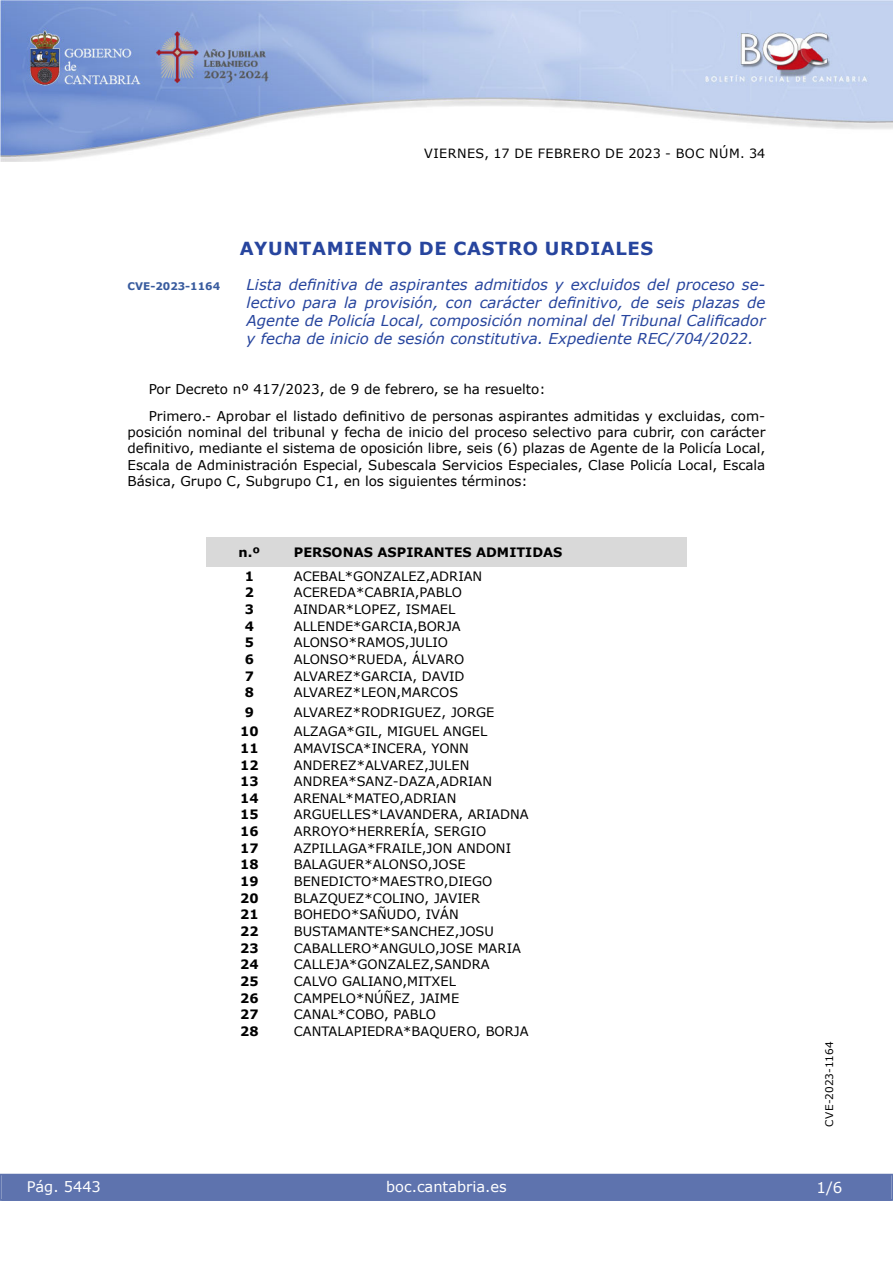
<style>
.page{position:relative;width:893px;height:1263px;background:#fff}
.page>*{position:absolute;margin:0;border:0;box-sizing:border-box;transform-origin:0 0}
.emisor_text2{font:700 18px "Verdana";letter-spacing:.035em;color:#27459e}
.Titulo_text{font:italic 15px/18px "Verdana";color:#27459e;text-align:justify}
.t1{font:15px "Verdana 2";color:#fff}
.t2{font:14.55px "Verdana 2";color:#fff}
.inicio_de_parrafo{font:13.5px/16.2px "Verdana";color:#000;text-align:justify}
.inicio_de_parrafo-2{font:13.5px "Verdana 2";color:#000}
.t3{font:12.9px "Verdana 2";color:#000}
.t4{font:700 12.9px "Verdana";color:#000}
.t5{font:12.75px "Verdana 2";letter-spacing:.035em;color:#000}
.t6{font:10.5px "Verdana 2";color:#000}
.Titulo_text-2{font:700 10.5px "Verdana";color:#385b9e}
.s1{font-family:"Verdana 2"}
</style>
<div class="page">
<img style="left:0;top:0;width:893px;height:161px">
<div style="left:1px;top:1174px;width:890px;height:27px;background:#5e73ae"></div>
<div style="left:207px;top:537px;width:85px;height:30px;background:#d9d9d9"></div>
<div style="left:292px;top:537px;width:394px;height:30px;background:#d9d9d9"></div>
<p class="t5" style="left:424px;top:144px;width:342px">VIERNES, 17 DE FEBRERO DE 2023 - BOC NÚM. 34</p>
<p class="emisor_text2" style="left:240px;top:236px;width:415px">AYUNTAMIENTO DE CASTRO URDIALES</p>
<p class="Titulo_text-2" style="left:128px;top:279px;width:94px">CVE-2023-1164</p>
<p class="Titulo_text" style="left:247px;top:275px;width:520px">Lista definitiva de aspirantes admitidos y excluidos del proceso se&shy;lectivo para la provisión, con carácter definitivo, de seis plazas de Agente de Policía Local, composición nominal del Tribunal Calificador y fecha de inicio de sesión constitutiva. Expediente REC/704/2022.</p>
<p class="inicio_de_parrafo-2" style="left:149px;top:380px;width:398px">Por Decreto nº 417/2023, de 9 de febrero, se ha resuelto:</p>
<p class="inicio_de_parrafo" style="left:128px;top:408px;width:639px;text-indent:21px">Primero.- Aprobar el listado definitivo de personas aspirantes admitidas y excluidas, com&shy;posición nominal del tribunal y fecha de inicio del proceso selectivo para cubrir, con carácter definitivo, mediante el sistema de oposición libre, seis (6) plazas de Agente de la Policía Local, Escala de Administración Especial, Subescala Servicios Especiales, Clase Policía Local, Escala <span class="s1">Básica, Grupo C, Subgrupo C1, en los siguientes términos:</span></p>
<p class="t4" style="left:239px;top:543px;width:23px">n.º</p>
<p class="t4" style="left:294px;top:543px;width:270px">PERSONAS ASPIRANTES ADMITIDAS</p>
<p class="t4" style="left:245px;top:567px;width:11px">1</p>
<p class="t3" style="left:294px;top:567px;width:190px">ACEBAL*GONZALEZ,ADRIAN</p>
<p class="t4" style="left:245px;top:583px;width:11px">2</p>
<p class="t3" style="left:294px;top:584px;width:170px">ACEREDA*CABRIA,PABLO</p>
<p class="t4" style="left:245px;top:600px;width:11px">3</p>
<p class="t3" style="left:294px;top:600px;width:163px">AINDAR*LOPEZ, ISMAEL</p>
<p class="t4" style="left:245px;top:617px;width:11px">4</p>
<p class="t3" style="left:294px;top:617px;width:168px">ALLENDE*GARCIA,BORJA</p>
<p class="t4" style="left:245px;top:633px;width:11px">5</p>
<p class="t3" style="left:294px;top:634px;width:156px">ALONSO*RAMOS,JULIO</p>
<p class="t4" style="left:245px;top:650px;width:11px">6</p>
<p class="t3" style="left:294px;top:650px;width:172px">ALONSO*RUEDA, ÁLVARO</p>
<p class="t4" style="left:245px;top:667px;width:11px">7</p>
<p class="t3" style="left:294px;top:667px;width:172px">ALVAREZ*GARCIA, DAVID</p>
<p class="t4" style="left:245px;top:683px;width:11px">8</p>
<p class="t3" style="left:294px;top:684px;width:166px">ALVAREZ*LEON,MARCOS</p>
<p class="t4" style="left:245px;top:703px;width:11px">9</p>
<p class="t3" style="left:294px;top:703px;width:202px">ALVAREZ*RODRIGUEZ, JORGE</p>
<p class="t4" style="left:240px;top:722px;width:20px">10</p>
<p class="t3" style="left:294px;top:723px;width:195px">ALZAGA*GIL, MIGUEL ANGEL</p>
<p class="t4" style="left:240px;top:739px;width:20px">11</p>
<p class="t3" style="left:294px;top:739px;width:177px">AMAVISCA*INCERA, YONN</p>
<p class="t4" style="left:240px;top:756px;width:20px">12</p>
<p class="t3" style="left:294px;top:756px;width:177px">ANDEREZ*ALVAREZ,JULEN</p>
<p class="t4" style="left:240px;top:772px;width:20px">13</p>
<p class="t3" style="left:294px;top:773px;width:200px">ANDREA*SANZ-DAZA,ADRIAN</p>
<p class="t4" style="left:240px;top:789px;width:20px">14</p>
<p class="t3" style="left:294px;top:789px;width:164px">ARENAL*MATEO,ADRIAN</p>
<p class="t4" style="left:240px;top:806px;width:20px">15</p>
<p class="t3" style="left:294px;top:806px;width:236px">ARGUELLES*LAVANDERA, ARIADNA</p>
<p class="t4" style="left:240px;top:822px;width:20px">16</p>
<p class="t3" style="left:294px;top:823px;width:194px">ARROYO*HERRERÍA, SERGIO</p>
<p class="t4" style="left:240px;top:839px;width:20px">17</p>
<p class="t3" style="left:294px;top:839px;width:219px">AZPILLAGA*FRAILE,JON ANDONI</p>
<p class="t4" style="left:240px;top:855px;width:20px">18</p>
<p class="t3" style="left:294px;top:856px;width:173px">BALAGUER*ALONSO,JOSE</p>
<p class="t4" style="left:240px;top:872px;width:20px">19</p>
<p class="t3" style="left:294px;top:872px;width:200px">BENEDICTO*MAESTRO,DIEGO</p>
<p class="t4" style="left:240px;top:889px;width:20px">20</p>
<p class="t3" style="left:294px;top:889px;width:188px">BLAZQUEZ*COLINO, JAVIER</p>
<p class="t4" style="left:240px;top:905px;width:20px">21</p>
<p class="t3" style="left:294px;top:906px;width:167px">BOHEDO*SAÑUDO, IVÁN</p>
<p class="t4" style="left:240px;top:922px;width:20px">22</p>
<p class="t3" style="left:294px;top:922px;width:202px">BUSTAMANTE*SANCHEZ,JOSU</p>
<p class="t4" style="left:240px;top:939px;width:20px">23</p>
<p class="t3" style="left:294px;top:939px;width:229px">CABALLERO*ANGULO,JOSE MARIA</p>
<p class="t4" style="left:240px;top:955px;width:20px">24</p>
<p class="t3" style="left:294px;top:956px;width:197px">CALLEJA*GONZALEZ,SANDRA</p>
<p class="t4" style="left:240px;top:972px;width:20px">25</p>
<p class="t3" style="left:294px;top:972px;width:164px">CALVO GALIANO,MITXEL</p>
<p class="t4" style="left:240px;top:989px;width:20px">26</p>
<p class="t3" style="left:294px;top:989px;width:167px">CAMPELO*NÚÑEZ, JAIME</p>
<p class="t4" style="left:240px;top:1005px;width:20px">27</p>
<p class="t3" style="left:294px;top:1006px;width:144px">CANAL*COBO, PABLO</p>
<p class="t4" style="left:240px;top:1022px;width:20px">28</p>
<p class="t3" style="left:294px;top:1022px;width:236px">CANTALAPIEDRA*BAQUERO, BORJA</p>
<p class="t2" style="left:27px;top:1177px;width:76px">Pág. 5443</p>
<p class="t2" style="left:386px;top:1177px;width:122px">boc.cantabria.es</p>
<p class="t6" style="left:822px;top:1126px;width:87px;rotate:-90deg">CVE-2023-1164</p>
<p class="t1" style="left:816px;top:1177px;width:27px">1/6</p>
</div>
